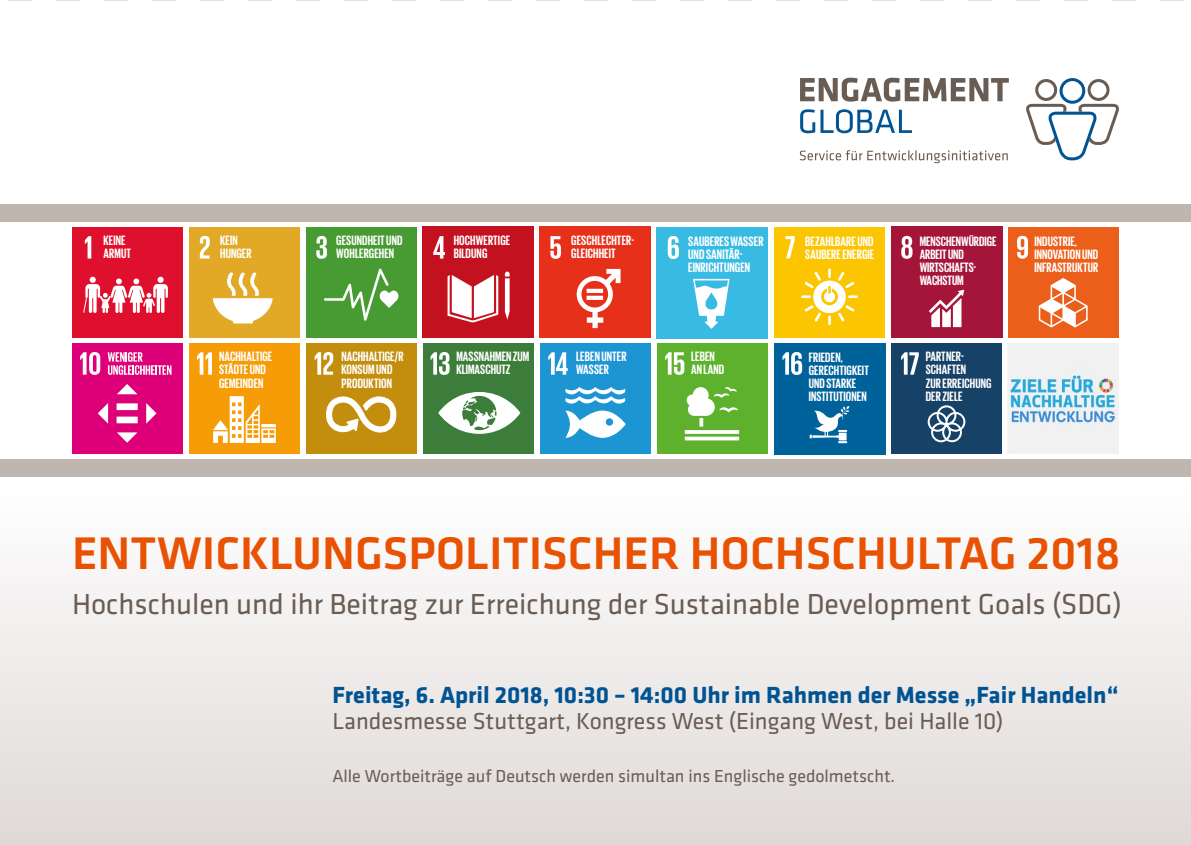
<style>
.page{position:relative;width:1191px;height:845px;background:#fff}
.page>*{position:absolute;margin:0;border:0;box-sizing:border-box;transform-origin:0 0}
.t1{font:500 47.4px "Klavika";color:#e95103}
.t2{font:30px "Klavika";color:#695c53}
.t3{font:700 24.2px "Klavika";color:#005493}
.t4{font:24px "Klavika";color:#695c53}
.t5{font:18px "Klavika";color:#695c53}
.t6{font:700 14px/13.2px "Giorgio Sans";letter-spacing:.01em;color:#fff}
.t7{font:700 13.8px/13px "Giorgio Sans";letter-spacing:.01em;color:#fff}
</style>
<div class="page">
<div style="left:0;top:482px;width:1191px;height:363px;background:linear-gradient(to bottom,#fff,#dfdad6)"></div>
<div style="left:72px;top:227px;width:111px;height:111px;background:#de102d"></div>
<svg style="left:85px;top:236px;width:6px;height:22px"></svg>
<svg style="left:83px;top:277px;width:85px;height:36px"></svg>
<div style="left:189px;top:227px;width:111px;height:111px;background:#e1a926"></div>
<svg style="left:200px;top:236px;width:10px;height:22px"></svg>
<svg style="left:213px;top:272px;width:60px;height:51px"></svg>
<div style="left:306px;top:227px;width:110px;height:111px;background:#489a32"></div>
<svg style="left:316px;top:236px;width:11px;height:23px"></svg>
<svg style="left:324px;top:269px;width:74px;height:52px"></svg>
<div style="left:422px;top:227px;width:111px;height:111px;background:#c4111f"></div>
<svg style="left:433px;top:236px;width:12px;height:22px"></svg>
<svg style="left:505px;top:272px;width:4px;height:48px"></svg>
<svg style="left:447px;top:275px;width:51px;height:47px"></svg>
<div style="left:539px;top:227px;width:111px;height:111px;background:#e6301a"></div>
<svg style="left:550px;top:236px;width:11px;height:23px"></svg>
<svg style="left:576px;top:269px;width:44px;height:59px"></svg>
<hr style="left:586px;top:289px;width:17px;height:4px;background:#fff">
<hr style="left:586px;top:296px;width:17px;height:4px;background:#fff">
<div style="left:656px;top:227px;width:112px;height:111px;background:#38bbe3"></div>
<svg style="left:668px;top:236px;width:11px;height:23px"></svg>
<svg style="left:693px;top:279px;width:36px;height:50px"></svg>
<div style="left:774px;top:227px;width:111px;height:111px;background:#fbc500"></div>
<svg style="left:785px;top:236px;width:9px;height:22px"></svg>
<svg style="left:801px;top:268px;width:57px;height:57px"></svg>
<div style="left:891px;top:227px;width:111px;height:111px;background:#a51439"></div>
<svg style="left:901px;top:236px;width:11px;height:23px"></svg>
<svg style="left:929px;top:290px;width:35px;height:37px"></svg>
<div style="left:1007px;top:227px;width:111px;height:111px;background:#eb5f1a"></div>
<svg style="left:1017px;top:236px;width:11px;height:23px"></svg>
<svg style="left:1038px;top:278px;width:49px;height:49px"></svg>
<div style="left:72px;top:343px;width:111px;height:111px;background:#dd0078"></div>
<svg style="left:80px;top:352px;width:20px;height:23px"></svg>
<div style="left:117px;top:416px;width:21px;height:7px;background:#fff"></div>
<div style="left:117px;top:403px;width:21px;height:7px;background:#fff"></div>
<svg style="left:117px;top:384px;width:20px;height:10px"></svg>
<svg style="left:146px;top:403px;width:10px;height:20px"></svg>
<svg style="left:117px;top:432px;width:20px;height:11px"></svg>
<svg style="left:98px;top:403px;width:10px;height:20px"></svg>
<svg style="left:108px;top:352px;width:63px;height:23px"></svg>
<div style="left:189px;top:343px;width:111px;height:111px;background:#f59c06"></div>
<svg style="left:197px;top:352px;width:15px;height:23px"></svg>
<svg style="left:213px;top:396px;width:63px;height:47px"></svg>
<div style="left:306px;top:343px;width:111px;height:111px;background:#c38d0d"></div>
<svg style="left:315px;top:352px;width:18px;height:23px"></svg>
<svg style="left:326px;top:396px;width:70px;height:37px"></svg>
<div style="left:423px;top:343px;width:111px;height:111px;background:#3d7d3b"></div>
<svg style="left:430px;top:352px;width:19px;height:23px"></svg>
<svg style="left:438px;top:392px;width:82px;height:42px"></svg>
<div style="left:540px;top:343px;width:111px;height:111px;background:#1e95d3"></div>
<svg style="left:548px;top:352px;width:19px;height:23px"></svg>
<svg style="left:565px;top:387px;width:60px;height:51px"></svg>
<div style="left:657px;top:343px;width:111px;height:111px;background:#5db12d"></div>
<svg style="left:665px;top:352px;width:19px;height:23px"></svg>
<hr style="left:685px;top:430px;width:54px;height:4px;background:#f6fbf4">
<hr style="left:685px;top:437px;width:54px;height:3px;background:#fff">
<svg style="left:686px;top:387px;width:52px;height:39px"></svg>
<div style="left:774px;top:343px;width:111px;height:111px;background:#00629b"></div>
<svg style="left:782px;top:352px;width:20px;height:23px"></svg>
<svg style="left:809px;top:406px;width:40px;height:37px"></svg>
<div style="left:891px;top:343px;width:111px;height:111px;background:#174267"></div>
<svg style="left:901px;top:352px;width:17px;height:23px"></svg>
<svg style="left:927px;top:405px;width:38px;height:37px"></svg>
<img style="left:1008px;top:343px;width:111px;height:111px">
<div style="left:0;top:204px;width:1191px;height:17px;background:#bfb6af"></div>
<div style="left:0;top:460px;width:1191px;height:17px;background:#bfb6af"></div>
<svg style="left:8px;top:0;width:1176px;height:1px"></svg>
<svg style="left:1026px;top:78px;width:93px;height:82px"></svg>
<svg style="left:800px;top:78px;width:208px;height:24px"></svg>
<svg style="left:800px;top:109px;width:112px;height:24px"></svg>
<svg style="left:799px;top:150px;width:208px;height:13px"></svg>
<p class="t7" style="left:103px;top:234px;width:29px">KEINE<br>ARMUT</p>
<p class="t7" style="left:220px;top:234px;width:33px">KEIN<br>HUNGER</p>
<p class="t7" style="left:336px;top:234px;width:68px">GESUNDHEIT UND<br>WOHLERGEHEN</p>
<p class="t7" style="left:454px;top:234px;width:58px">HOCHWERTIGE<br>BILDUNG</p>
<p class="t7" style="left:571px;top:234px;width:64px">GESCHLECHTER-<br>GLEICHHEIT</p>
<p class="t6" style="left:688px;top:234px;width:77px">SAUBERES WASSER<br>UND SANITÄR-<br>EINRICHTUNGEN</p>
<p class="t7" style="left:805px;top:234px;width:71px">BEZAHLBARE UND<br>SAUBERE ENERGIE</p>
<p class="t7" style="left:919px;top:234px;width:78px">MENSCHENWÜRDIGE<br>ARBEIT UND<br>WIRTSCHAFTS-<br>WACHSTUM</p>
<p class="t7" style="left:1034px;top:234px;width:65px">INDUSTRIE,<br>INNOVATION UND<br>INFRASTRUKTUR</p>
<p class="t7" style="left:219px;top:350px;width:55px">NACHHALTIGE<br>STÄDTE UND<br>GEMEINDEN</p>
<p class="t7" style="left:341px;top:350px;width:63px">NACHHALTIGE/R<br>KONSUM UND<br>PRODUKTION</p>
<p class="t7" style="left:456px;top:350px;width:74px">MASSNAHMEN ZUM<br>KLIMASCHUTZ</p>
<p class="t7" style="left:576px;top:350px;width:52px">LEBEN UNTER<br>WASSER</p>
<p class="t7" style="left:691px;top:350px;width:35px">LEBEN<br>AN LAND</p>
<p class="t7" style="left:808px;top:350px;width:62px">FRIEDEN,<br>GERECHTIGKEIT<br>UND STARKE<br>INSTITUTIONEN</p>
<p class="t7" style="left:925px;top:350px;width:67px">PARTNER-<br>SCHAFTEN<br>ZUR ERREICHUNG<br>DER ZIELE</p>
<h1 class="t1" style="left:72px;top:527px;width:1050px">ENTWICKLUNGSPOLITISCHER HOCHSCHULTAG 2018</h1>
<h2 class="t2" style="left:72px;top:587px;width:1051px">Hochschulen und ihr Beitrag zur Erreichung der Sustainable Development Goals (SDG)</h2>
<h3 class="t3" style="left:332px;top:682px;width:787px">Freitag, 6. April 2018, 10:30 – 14:00 Uhr im Rahmen der Messe „Fair Handeln“</h3>
<h3 class="t4" style="left:332px;top:708px;width:672px">Landesmesse Stuttgart, Kongress West (Eingang West, bei Halle 10)</h3>
<h3 class="t5" style="left:332px;top:766px;width:564px">Alle Wortbeiträge auf Deutsch werden simultan ins Englische gedolmetscht.</h3>
</div>
